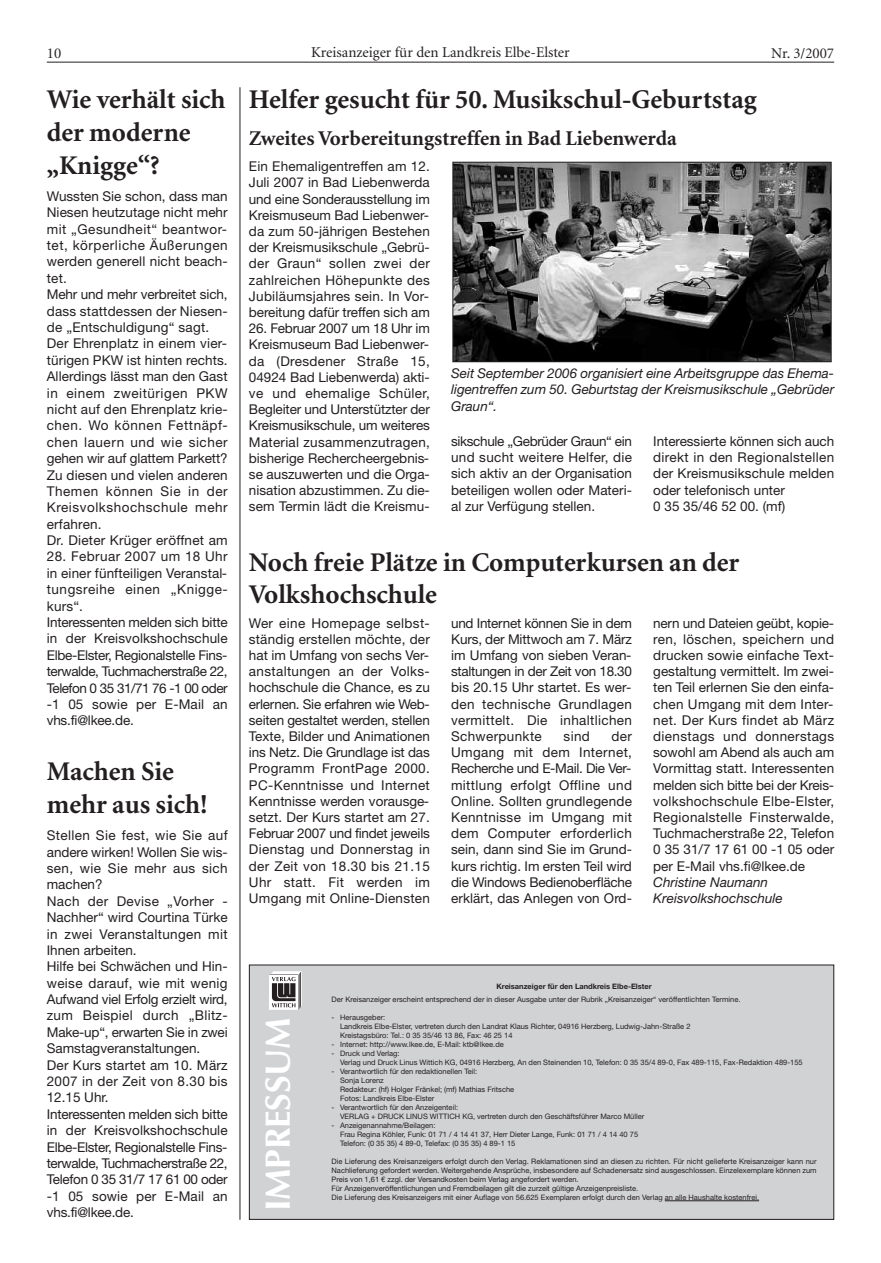
<style>
.page{position:relative;width:881px;height:1263px;background:#fff}
.page>*{position:absolute;margin:0;border:0;box-sizing:border-box;transform-origin:0 0}
.t1{font:700 35.25px "Optima";letter-spacing:-.005em;color:#fff}
.t2{font:700 27px/32.5px "Minion";color:#231f20}
.t3{font:700 21px "Minion";color:#231f20}
.t4{font:15px "Minion";color:#231f20}
.t5{font:13.5px/16.2px "Helvetica Neue LT";letter-spacing:.01em;color:#231f20;text-align:justify}
.t6{font:13.5px/16.4px "Helvetica Neue LT";letter-spacing:-.015em;color:#231f20}
.t7{font:italic 13.5px/16.2px "Helvetica Neue LT";color:#231f20;text-align:justify}
.t8{font:7.5px/9px "Helvetica Neue LT";color:#231f20}
.t9{font:700 7.5px "Helvetica Neue LT";color:#231f20}
</style>
<div class="page">
<hr style="left:47px;top:62px;width:786px;height:1px;background:#231f20">
<hr style="left:239px;top:87px;width:1px;height:1133px;background:#231f20">
<img style="left:454px;top:164px;width:375px;height:196px">
<div style="left:452px;top:162px;width:379px;height:200px;border:1px solid #231f20"></div>
<div style="left:249px;top:965px;width:584px;height:254px;background:#d1d2d4"></div>
<div style="left:249px;top:964px;width:584px;height:256px;border:1px solid #231f20"></div>
<hr style="left:664px;top:1200px;width:94px;height:1px;background:#231f20">
<svg style="left:269px;top:971px;width:33px;height:39px"></svg>
<p class="t4" style="left:47px;top:47px;width:16px">10</p>
<p class="t4" style="left:311px;top:47px;width:260px">Kreisanzeiger für den Landkreis Elbe-Elster</p>
<p class="t4" style="left:770px;top:47px;width:65px">Nr. 3/2007</p>
<h2 class="t2" style="left:47px;top:86px;width:180px">Wie verhält sich der moderne „Knigge“?</h2>
<p class="t5" style="left:47px;top:189px;width:182px;text-align:left">Wussten Sie schon, dass man<br>Niesen heutzutage nicht mehr mit „Gesundheit“ beantwor&shy;tet, körperliche Äußerungen werden generell nicht beach&shy;tet.<br>Mehr und mehr verbreitet sich, dass stattdessen der Niesen&shy;de „Entschuldigung“ sagt.<br>Der Ehrenplatz in einem vier&shy;türigen PKW ist hinten rechts.<br>Allerdings lässt man den Gast in einem zweitürigen PKW nicht auf den Ehrenplatz krie&shy;chen. Wo können Fettnäpf&shy;chen lauern und wie sicher gehen wir auf glattem Parkett?<br>Zu diesen und vielen anderen<br>Themen können Sie in der<br>Kreisvolkshochschule mehr erfahren.<br>Dr. Dieter Krüger eröffnet am</p>
<p class="t6" style="left:47px;top:550px;width:182px">28. Februar 2007 um 18 Uhr in einer fünfteiligen Veranstal&shy;tungsreihe einen „Knigge&shy;kurs“.<br>Interessenten melden sich bitte in der Kreisvolkshochschule<br>Elbe-Elster, Regionalstelle Fins&shy;terwalde, Tuchmacherstraße 22,<br>Telefon 0 35 31/71 76 -1 00 oder -1 05 sowie per E-Mail an vhs.fi@lkee.de.</p>
<h2 class="t2" style="left:47px;top:757px;width:162px">Machen Sie mehr aus sich!</h2>
<p class="t5" style="left:47px;top:828px;width:182px;text-align:left">Stellen Sie fest, wie Sie auf andere wirken! Wollen Sie wis&shy;sen, wie Sie mehr aus sich machen?<br>Nach der Devise „Vorher -<br>Nachher“ wird Courtina Türke in zwei Veranstaltungen mit<br>Ihnen arbeiten.<br>Hilfe bei Schwächen und Hin&shy;weise darauf, wie mit wenig<br>Aufwand viel Erfolg erzielt wird, zum Beispiel durch „Blitz-<br>Make-up“, erwarten Sie in zwei<br>Samstagveranstaltungen.<br>Der Kurs startet am 10. März<br>2007 in der Zeit von 8.30 bis<br>12.15 Uhr.<br>Interessenten melden sich bitte in der Kreisvolkshochschule<br>Elbe-Elster, Regionalstelle Fins&shy;terwalde, Tuchmacherstraße 22,<br>Telefon 0 35 31/7 17 61 00 oder -1 05 sowie per E-Mail an vhs.fi@lkee.de.</p>
<h2 class="t2" style="left:249px;top:86px;width:509px">Helfer gesucht für 50. Musikschul-Geburtstag</h2>
<h3 class="t3" style="left:249px;top:130px;width:429px">Zweites Vorbereitungstreffen in Bad Liebenwerda</h3>
<p class="t5" style="left:249px;top:160px;width:182px">Ein Ehemaligentreffen am 12.<br>Juli 2007 in Bad Liebenwerda und eine Sonderausstellung im Kreismuseum Bad Liebenwer&shy;da zum 50-jährigen Bestehen der Kreismusikschule „Gebrü&shy;der Graun“ sollen zwei der zahlreichen Höhepunkte des Jubiläumsjahres sein. In Vor&shy;bereitung dafür treffen sich am</p>
<p class="t5" style="left:249px;top:322px;width:182px">26. Februar 2007 um 18 Uhr im Kreismuseum Bad Liebenwer&shy;da (Dresdener Straße 15, 04924 Bad Liebenwerda) akti&shy;ve und ehemalige Schüler, Begleiter und Unterstützter der Kreismusikschule, um weiteres Material zusammenzutragen, bisherige Rechercheergebnis&shy;se auszuwerten und die Orga&shy;nisation abzustimmen. Zu die&shy;sem Termin lädt die Kreismu-</p>
<p class="t7" style="left:451px;top:367px;width:384px">Seit September 2006 organisiert eine Arbeitsgruppe das Ehema&shy;ligentreffen zum 50. Geburtstag der Kreismusikschule „Gebrüder Graun“.</p>
<p class="t5" style="left:451px;top:434px;width:182px">sikschule „Gebrüder Graun“ ein und sucht weitere Helfer, die sich aktiv an der Organisation beteiligen wollen oder Materi&shy;al zur Verfügung stellen.</p>
<p class="t5" style="left:653px;top:434px;width:182px;text-align:left">Interessierte können sich auch direkt in den Regionalstellen der Kreismusikschule melden oder telefonisch unter<br>0 35 35/46 52 00. (mf)</p>
<h2 class="t2" style="left:249px;top:548px;width:491px">Noch freie Plätze in Computerkursen an der<br>Volkshochschule</h2>
<p class="t5" style="left:249px;top:616px;width:182px">Wer eine Homepage selbst&shy;ständig erstellen möchte, der hat im Umfang von sechs Ver&shy;anstaltungen an der Volks&shy;hochschule die Chance, es zu erlernen. Sie erfahren wie Web&shy;seiten gestaltet werden, stellen Texte, Bilder und Animationen ins Netz. Die Grundlage ist das Programm FrontPage 2000.<br>PC-Kenntnisse und Internet Kenntnisse werden vorausge&shy;setzt. Der Kurs startet am 27.<br>Februar 2007 und findet jeweils Dienstag und Donnerstag in der Zeit von 18.30 bis 21.15<br>Uhr statt. Fit werden im Umgang mit Online-Diensten</p>
<p class="t5" style="left:451px;top:616px;width:182px">und Internet können Sie in dem Kurs, der Mittwoch am 7. März im Umfang von sieben Veran&shy;staltungen in der Zeit von 18.30 bis 20.15 Uhr startet. Es wer&shy;den technische Grundlagen vermittelt. Die inhaltlichen Schwerpunkte</p>
<p class="t5" style="left:653px;top:616px;width:182px">nern und Dateien geübt, kopie&shy;ren, löschen, speichern und drucken sowie einfache Text&shy;gestaltung vermittelt. Im zwei&shy;ten Teil erlernen Sie den einfa&shy;chen Umgang mit dem Inter&shy;net. Der Kurs findet ab März dienstags und donnerstags sowohl am Abend als auch am Vormittag statt. Interessenten melden sich bitte bei der Kreis&shy;volkshochschule Elbe-Elster, Regionalstelle Finsterwalde, Tuchmacherstraße 22, Telefon 0 35 31/7 17 61 00 -1 05 oder per E-Mail vhs.fi@lkee.de</p>
<p class="t7" style="left:653px;top:875px;width:131px">Christine Naumann<br>Kreisvolkshochschule</p>
<p class="t5" style="left:451px;top:729px;width:182px;text-indent:160px">der Umgang mit dem Internet, Recherche und E-Mail. Die Ver&shy;mittlung erfolgt Offline und Online. Sollten grundlegende Kenntnisse im Umgang mit dem Computer erforderlich sein, dann sind Sie im Grund&shy;kurs richtig. Im ersten Teil wird die Windows Bedienoberfläche erklärt, das Anlegen von Ord-</p>
<p class="t5" style="left:563px;top:729px;width:28px">sind</p>
<h1 class="t1" style="left:263px;top:1211px;width:195px;rotate:-90deg">IMPRESSUM</h1>
<p class="t9" style="left:496px;top:983px;width:157px">Kreisanzeiger für den Landkreis Elbe-Elster</p>
<p class="t8" style="left:331px;top:995px;width:410px">Der Kreisanzeiger erscheint entsprechend der in dieser Ausgabe unter der Rubrik „Kreisanzeiger“ veröffentlichten Termine.</p>
<p class="t8" style="left:340px;top:1013px;width:352px;text-indent:-9px">- Herausgeber:<br>Landkreis Elbe-Elster, vertreten durch den Landrat Klaus Richter, 04916 Herzberg, Ludwig-Jahn-Straße 2<br>Kreistagsbüro: Tel.: 0 35 35/46 13 86, Fax: 46 25 14</p>
<p class="t8" style="left:331px;top:1040px;width:174px">- Internet: http://www.lkee.de, E-Mail: ktb@lkee.de</p>
<p class="t8" style="left:340px;top:1049px;width:464px;text-indent:-9px">- Druck und Verlag:<br>Verlag und Druck Linus Wittich KG, 04916 Herzberg, An den Steinenden 10, Telefon: 0 35 35/4 89-0, Fax 489-115, Fax-Redaktion 489-155</p>
<p class="t8" style="left:340px;top:1067px;width:176px;text-indent:-9px">- Verantwortlich für den redaktionellen Teil:<br>Sonja Lorenz<br>Redakteur: (hf) Holger Fränkel; (mf) Mathias Fritsche Fotos: Landkreis Elbe-Elster</p>
<p class="t8" style="left:340px;top:1103px;width:305px;text-indent:-9px">- Verantwortlich für den Anzeigenteil:<br>VERLAG + DRUCK LINUS WITTICH KG, vertreten durch den Geschäftsführer Marco Müller</p>
<p class="t8" style="left:340px;top:1121px;width:299px;text-indent:-9px">- Anzeigenannahme/Beilagen:<br>Frau Regina Köhler, Funk: 01 71 / 4 14 41 37, Herr Dieter Lange, Funk: 01 71 / 4 14 40 75<br>Telefon: (0 35 35) 4 89-0, Telefax: (0 35 35) 4 89-1 15</p>
<p class="t8" style="left:331px;top:1157px;width:486px">Die Lieferung des Kreisanzeigers erfolgt durch den Verlag. Reklamationen sind an diesen zu richten. Für nicht gelieferte Kreisanzeiger kann nur Nachlieferung gefordert werden. Weitergehende Ansprüche, insbesondere auf Schadenersatz sind ausgeschlossen. Einzelexemplare können zum Preis von 1,61 € zzgl. der Versandkosten beim Verlag angefordert werden.<br>Für Anzeigenveröffentlichungen und Fremdbeilagen gilt die zurzeit gültige Anzeigenpreisliste.<br>Die Lieferung des Kreisanzeigers mit einer Auflage von 56.625 Exemplaren erfolgt durch den Verlag an alle Haushalte kostenfrei.</p>
</div>
